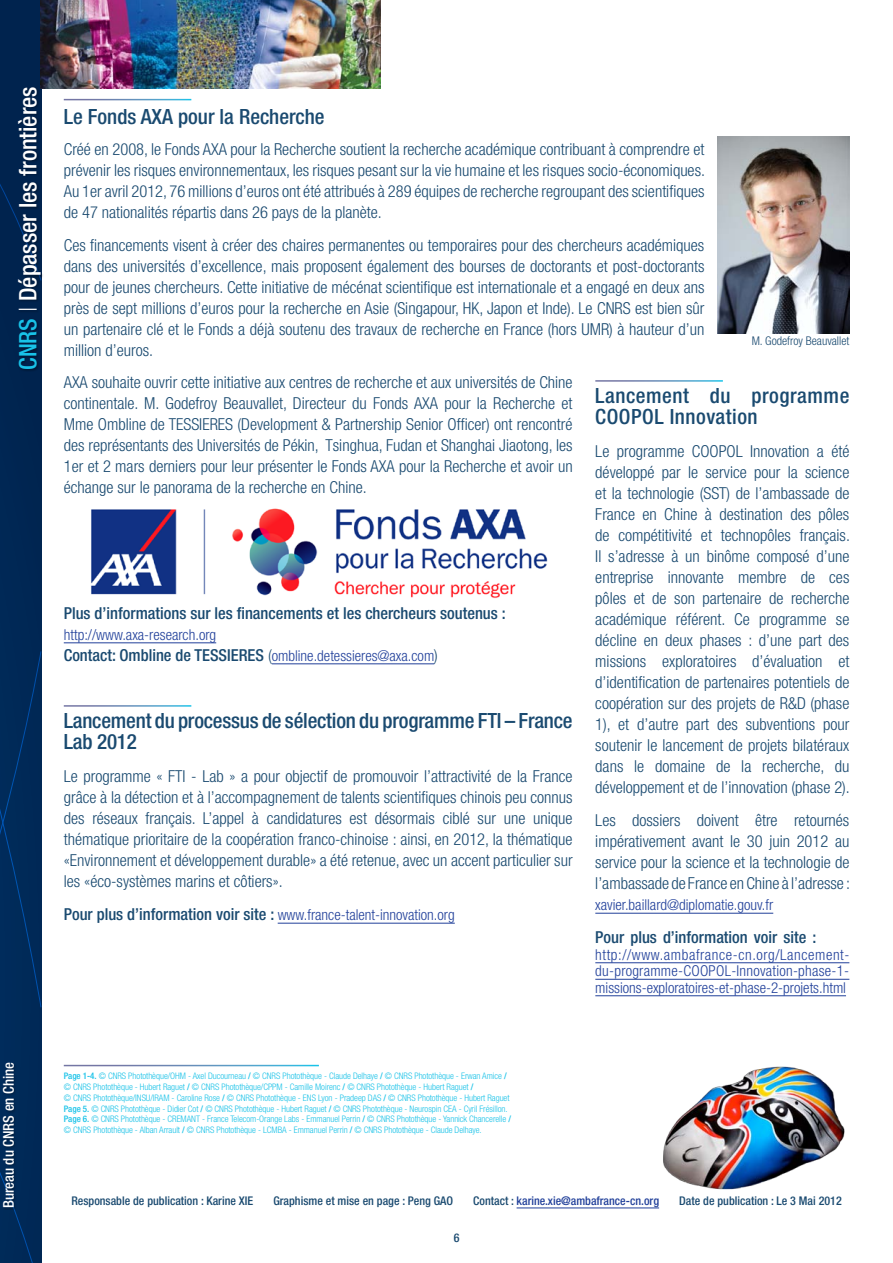
<style>
.page{position:relative;width:893px;height:1263px;background:#fff}
.page>*{position:absolute;margin:0;border:0;box-sizing:border-box;transform-origin:0 0}
.t1{font:500 condensed 24.15px "Helvetica Neue LT Std";color:#fff}
.t2{font:500 condensed 21px/21px "Helvetica Neue LT Std";letter-spacing:-.005em;color:#1a4a70}
.t3{font:500 condensed 21px/21px "Helvetica Neue LT Std";letter-spacing:.025em;color:#1a4a70}
.t4{font:300 condensed 16.5px/21px "Helvetica Neue LT Std";color:#1a4a70;text-align:justify}
.t5{font:500 condensed 16.5px "Helvetica Neue LT Std";color:#1a4a70}
.t6{font:300 condensed 15px/16.5px "Helvetica Neue LT Std";color:#21409a;text-align:justify}
.t7{font:500 condensed 14.7px "Helvetica Neue LT Std";color:#fff}
.t8{font:500 condensed 12px "Helvetica Neue LT Std";color:#1a4a70}
.t9{font:500 condensed 12px "Helvetica Neue LT Std";color:#21409a}
.t10{font:300 condensed 12px "Helvetica Neue LT Std";color:#1a4a70}
.t11{font:300 condensed 9px/10.8px "Helvetica Neue LT Std";letter-spacing:-.005em;color:#18c2e8}
.s1{color:#18c2e8}
.s2{font-weight:300}
.s3{font-weight:500;font-size:16.5px;color:#1a4a70}
.s4{font-size:16.5px;color:#1a4a70}
.s5{font-weight:500}
.s6{color:#1a4a70}
</style>
<div class="page">
<img style="left:91px;top:508px;width:457px;height:91px">
<div style="left:0;top:0;width:42px;height:1263px;background:#002856"></div>
<hr style="left:517px;top:1207px;width:142px;height:1px;background:#21409a">
<div style="left:18px;top:87px;width:26px;height:285px;background:#000;opacity:.3"></div>
<div style="left:2px;top:1062px;width:14px;height:148px;background:#002650"></div>
<img style="left:40px;top:0;width:340px;height:88px">
<hr style="left:278px;top:923px;width:177px;height:1px;background:#21409a">
<hr style="left:595px;top:913px;width:178px;height:1px;background:#21409a">
<hr style="left:595px;top:962px;width:254px;height:1px;background:#21409a">
<hr style="left:595px;top:979px;width:254px;height:1px;background:#21409a">
<hr style="left:595px;top:995px;width:251px;height:1px;background:#21409a">
<hr style="left:64px;top:642px;width:152px;height:1px;background:#21409a">
<hr style="left:272px;top:663px;width:162px;height:1px;background:#21409a">
<img style="left:718px;top:136px;width:131px;height:198px">
<img style="left:663px;top:1066px;width:182px;height:124px">
<h1 class="t1" style="left:13px;top:370px;width:285px;rotate:-90deg"><span class="s1">CNRS</span> <span class="s2">|</span> Dépasser les frontières</h1>
<p class="t2" style="left:64px;top:106px;width:262px">Le Fonds AXA pour la Recherche</p>
<p class="t4" style="left:64px;top:138px;width:643px">Créé en 2008, le Fonds AXA pour la Recherche soutient la recherche académique contribuant à comprendre et prévenir les risques environnementaux, les risques pesant sur la vie humaine et les risques socio-économiques.<br>Au 1er avril 2012, 76 millions d’euros ont été attribués à 289 équipes de recherche regroupant des scientifiques de 47 nationalités répartis dans 26 pays de la planète.</p>
<p class="t4" style="left:64px;top:235px;width:642px">Ces financements visent à créer des chaires permanentes ou temporaires pour des chercheurs académiques dans des universités d’excellence, mais proposent également des bourses de doctorants et post-doctorants pour de jeunes chercheurs. Cette initiative de mécénat scientifique est internationale et a engagé en deux ans près de sept millions d’euros pour la recherche en Asie (Singapour, HK, Japon et Inde). Le CNRS est bien sûr un partenaire clé et le Fonds a déjà soutenu des travaux de recherche en France (hors UMR) à hauteur d’un million d’euros.</p>
<p class="t4" style="left:64px;top:372px;width:510px">AXA souhaite ouvrir cette initiative aux centres de recherche et aux universités de Chine continentale. M. Godefroy Beauvallet, Directeur du Fonds AXA pour la Recherche et Mme Ombline de TESSIERES (Development &amp; Partnership Senior Officer) ont rencontré des représentants des Universités de Pékin, Tsinghua, Fudan et Shanghai Jiaotong, les 1er et 2 mars derniers pour leur présenter le Fonds AXA pour la Recherche et avoir un échange sur le panorama de la recherche en Chine.</p>
<p class="t10" style="left:752px;top:333px;width:99px">M. Godefroy Beauvallet</p>
<p class="t3" style="left:595px;top:385px;width:256px">Lancement du programme<br>COOPOL Innovation</p>
<p class="t4" style="left:595px;top:441px;width:256px">Le programme COOPOL Innovation a été développé par le service pour la science et la technologie (SST) de l’ambassade de France en Chine à destination des pôles de compétitivité et technopôles français.<br>Il s’adresse à un binôme composé d’une entreprise innovante membre de ces pôles et de son partenaire de recherche académique référent. Ce programme se décline en deux phases : d’une part des missions exploratoires d’évaluation et d’identification de partenaires potentiels de coopération sur des projets de R&amp;D (phase 1), et d’autre part des subventions pour soutenir le lancement de projets bilatéraux dans le domaine de la recherche, du développement et de l’innovation (phase 2).</p>
<p class="t4" style="left:595px;top:810px;width:256px">Les dossiers doivent être retournés impérativement avant le 30 juin 2012 au service pour la science et la technologie de l’ambassade de France en Chine à l’adresse :</p>
<p class="t6" style="left:595px;top:896px;width:179px">xavier.baillard@diplomatie.gouv.fr</p>
<p class="t5" style="left:595px;top:927px;width:223px">Pour plus d’information voir site :</p>
<p class="t6" style="left:595px;top:946px;width:256px">http://www.ambafrance-cn.org/Lancement&shy;du-programme-COOPOL-Innovation-phase-1- missions-exploratoires-et-phase-2-projets.html</p>
<p class="t5" style="left:64px;top:603px;width:444px">Plus d’informations sur les financements et les chercheurs soutenus :</p>
<p class="t6" style="left:64px;top:624px;width:376px;line-height:21px">http://www.axa-research.org<br><span class="s3">Contact: Ombline de TESSIERES</span> <span class="s4">(</span>ombline.detessieres@axa.com<span class="s4">)</span></p>
<p class="t2" style="left:64px;top:710px;width:510px">Lancement du processus de sélection du programme FTI – France<br>Lab 2012</p>
<p class="t4" style="left:64px;top:766px;width:510px">Le programme « FTI - Lab » a pour objectif de promouvoir l’attractivité de la France grâce à la détection et à l’accompagnement de talents scientifiques chinois peu connus des réseaux français. L’appel à candidatures est désormais ciblé sur une unique thématique prioritaire de la coopération franco-chinoise : ainsi, en 2012, la thématique «Environnement et développement durable» a été retenue, avec un accent particulier sur les «éco-systèmes marins et côtiers».</p>
<p class="t6" style="left:64px;top:906px;width:392px"><span class="s3">Pour plus d’information voir site :</span> www.france-talent-innovation.org</p>
<p class="t7" style="left:0;top:1208px;width:148px;rotate:-90deg">Bureau du CNRS en Chine</p>
<p class="t11" style="left:64px;top:1070px;width:449px"><span class="s5">Page 1-4.</span> © CNRS Photothèque/OHM - Axel Ducourneau <span class="s5">/</span> © CNRS Photothèque - Claude Delhaye <span class="s5">/</span> © CNRS Photothèque - Erwan Amice <span class="s5">/ </span>© CNRS Photothèque - Hubert Raguet <span class="s5">/</span> © CNRS Photothèque/CPPM - Camille Moirenc <span class="s5">/</span> © CNRS Photothèque - Hubert Raguet <span class="s5">/<br></span>© CNRS Photothèque/INSU/IRAM - Caroline Rose <span class="s5">/</span> © CNRS Photothèque - ENS Lyon - Pradeep DAS <span class="s5">/</span> © CNRS Photothèque - Hubert Raguet <span class="s5">Page 5.</span> © CNRS Photothèque - Didier Cot <span class="s5">/</span> © CNRS Photothèque - Hubert Raguet <span class="s5">/</span> © CNRS Photothèque - Neurospin CEA - Cyril Frésillon.<br><span class="s5">Page 6.</span> © CNRS Photothèque - CREMANT - France Telecom-Orange Labs - Emmanuel Perrin <span class="s5">/</span> © CNRS Photothèque - Yannick Chancerelle <span class="s5">/ </span>© CNRS Photothèque - Alban Arrault <span class="s5">/</span> © CNRS Photothèque - LCMBA - Emmanuel Perrin <span class="s5">/</span> © CNRS Photothèque - Claude Delhaye.</p>
<p class="t8" style="left:71px;top:1193px;width:183px">Responsable de publication : Karine XIE</p>
<p class="t8" style="left:273px;top:1193px;width:181px">Graphisme et mise en page : Peng GAO</p>
<p class="t9" style="left:473px;top:1193px;width:187px"><span class="s6">Contact :</span> karine.xie@ambafrance-cn.org</p>
<p class="t8" style="left:679px;top:1193px;width:164px">Date de publication : Le 3 Mai 2012</p>
<p class="t8" style="left:454px;top:1230px;width:7px">6</p>
</div>
